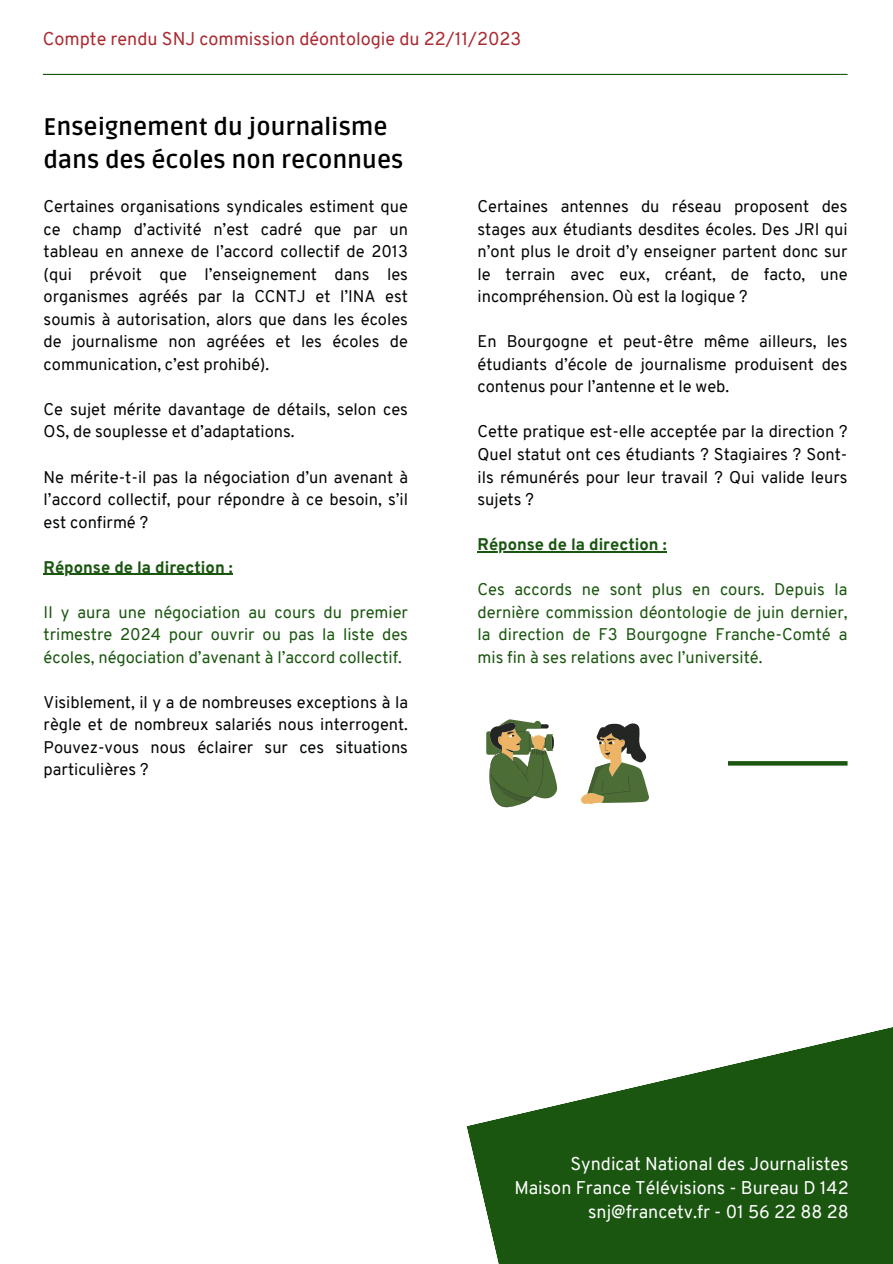
<style>
.page{position:relative;width:893px;height:1264px;background:#fff}
.page>*{position:absolute;margin:0;border:0;box-sizing:border-box;transform-origin:0 0}
.t1{font:700 24px/32.7px "Ruda";color:#000}
.t2{font:18px/23.7px "Overpass";color:#fff;text-align:right}
.t3{font:18px "Overpass";color:#ab2b32}
.t4{font:16.5px/22.5px "Overpass";color:#040606;text-align:justify}
.t5{font:16.5px/22.5px "Overpass";color:#1a560f;text-align:justify}
.t6{font:800 16.5px "Overpass";color:#1a560f}
</style>
<div class="page">
<hr style="left:43px;top:74px;width:804px;height:1px;background:#1a560f">
<svg style="left:728px;top:761px;width:119px;height:4px"></svg>
<svg style="left:486px;top:719px;width:163px;height:89px"></svg>
<hr style="left:44px;top:573px;width:189px;height:2px;background:#1a560f">
<hr style="left:477px;top:551px;width:189px;height:1px;background:#1a560f">
<svg style="left:466px;top:1027px;width:426px;height:236px;fill:#1a560f"></svg>
<p class="t3" style="left:43px;top:31px;width:480px">Compte rendu SNJ commission déontologie du 22/11/2023</p>
<p class="t1" style="left:44px;top:111px;width:361px">Enseignement du journalisme dans des écoles non reconnues</p>
<p class="t4" style="left:44px;top:197px;width:366px">Certaines organisations syndicales estiment que ce champ d’activité n’est cadré que par un tableau en annexe de l’accord collectif de 2013 (qui prévoit que l’enseignement dans les organismes agréés par la CCNTJ et l’INA est soumis à autorisation, alors que dans les écoles de journalisme non agréées et les écoles de communication, c’est prohibé).</p>
<p class="t4" style="left:44px;top:399px;width:366px">Ce sujet mérite davantage de détails, selon ces<br>OS, de souplesse et d’adaptations.</p>
<p class="t4" style="left:44px;top:467px;width:366px">Ne mérite-t-il pas la négociation d’un avenant à l’accord collectif, pour répondre à ce besoin, s’il est confirmé ?</p>
<p class="t6" style="left:44px;top:560px;width:191px">Réponse de la direction :</p>
<p class="t5" style="left:44px;top:602px;width:366px">Il y aura une négociation au cours du premier trimestre 2024 pour ouvrir ou pas la liste des écoles, négociation d’avenant à l’accord collectif.</p>
<p class="t4" style="left:44px;top:692px;width:366px">Visiblement, il y a de nombreuses exceptions à la règle et de nombreux salariés nous interrogent.<br>Pouvez-vous nous éclairer sur ces situations particulières ?</p>
<p class="t4" style="left:477px;top:197px;width:371px">Certaines antennes du réseau proposent des stages aux étudiants desdites écoles. Des JRI qui n’ont plus le droit d’y enseigner partent donc sur le terrain avec eux, créant, de facto, une incompréhension. Où est la logique ?</p>
<p class="t4" style="left:477px;top:332px;width:371px">En Bourgogne et peut-être même ailleurs, les étudiants d’école de journalisme produisent des contenus pour l’antenne et le web.</p>
<p class="t4" style="left:477px;top:422px;width:371px">Cette pratique est-elle acceptée par la direction ?<br>Quel statut ont ces étudiants ? Stagiaires ? Sont&shy;ils rémunérés pour leur travail ? Qui valide leurs sujets ?</p>
<p class="t6" style="left:477px;top:537px;width:191px">Réponse de la direction :</p>
<p class="t5" style="left:477px;top:579px;width:371px">Ces accords ne sont plus en cours. Depuis la dernière commission déontologie de juin dernier, la direction de F3 Bourgogne Franche-Comté a mis fin à ses relations avec l’université.</p>
<p class="t2" style="left:570px;top:1153px;width:280px">Syndicat National des Journalistes</p>
<p class="t2" style="left:514px;top:1177px;width:336px">Maison France Télévisions - Bureau D 142 snj@francetv.fr - 01 56 22 88 28</p>
</div>
